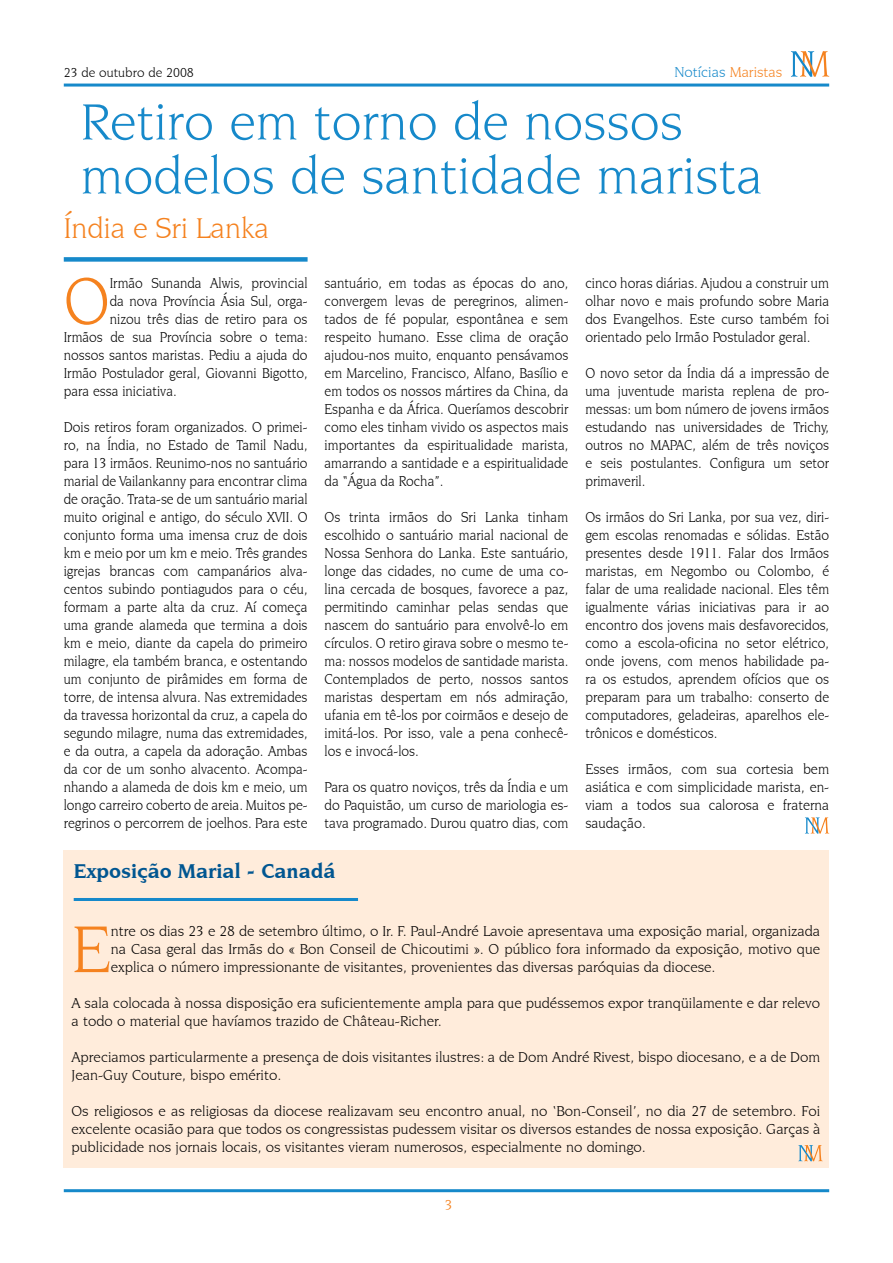
<style>
.page{position:relative;width:893px;height:1263px;background:#fff}
.page>*{position:absolute;margin:0;border:0;box-sizing:border-box;transform-origin:0 0}
.t1{font:70.05px "Novarese IT Cby BT";color:#f5821f}
.t2{font:70.05px "Novarese IT Cby BT";color:#f5821f;scale:.92 1}
.t3{font:54px/54px "Novarese IT Cby BT";color:#1689ca}
.t4{font:30px "Novarese IT Cby BT";color:#f5821f}
.t5{font:700 21px "Novarese IT Cby BT";color:#005691}
.t6{font:15px/18px "Novarese IT Cby BT";color:#000;text-align:justify;scale:.92 1}
.t7{font:15px/18px "Novarese IT Cby BT";color:#000;text-align:justify}
.t8{font:15px/18px "Novarese IT Cby BT";color:#000;text-align:justify;scale:.93 1}
.t9{font:15px/18px "Novarese IT Cby BT";color:#000;text-align:justify;scale:.95 1}
.t10{font:15px "Novarese IT Cby BT";color:#1689ca}
.t11{font:13.5px "Novarese IT Cby BT";color:#000}
.s1{color:#f5821f}
</style>
<div class="page">
<hr style="left:64px;top:1189px;width:765px;height:3px;background:#1689ca">
<div style="left:64px;top:257px;width:244px;height:5px;background:#1689ca"></div>
<hr style="left:64px;top:84px;width:765px;height:3px;background:#1689ca">
<svg style="left:791px;top:51px;width:38px;height:26px"></svg>
<div style="left:64px;top:851px;width:765px;height:317px;background:#ffecdb"></div>
<hr style="left:74px;top:898px;width:284px;height:3px;background:#1689ca">
<svg style="left:798px;top:1145px;width:25px;height:16px"></svg>
<svg style="left:805px;top:817px;width:24px;height:17px"></svg>
<p class="t11" style="left:64px;top:64px;width:132px">23 de outubro de 2008</p>
<p class="t10" style="left:674px;top:63px;width:110px">Notícias <span class="s1">Maristas</span></p>
<h2 class="t3" style="left:81px;top:94px;width:683px">Retiro em torno de nossos modelos de santidade marista</h2>
<h3 class="t4" style="left:64px;top:210px;width:207px">Índia e Sri Lanka</h3>
<h1 class="t2" style="left:64px;top:260px;width:51px">O</h1>
<p class="t6" style="left:110px;top:274px;width:217px">Irmão Sunanda Alwis, provincial</p>
<p class="t6" style="left:110px;top:292px;width:217px">da nova Província Ásia Sul, orga-</p>
<p class="t6" style="left:110px;top:310px;width:216px">nizou três dias de retiro para os</p>
<p class="t6" style="left:64px;top:328px;width:266px">Irmãos de sua Província sobre o tema:</p>
<p class="t6" style="left:64px;top:346px;width:266px">nossos santos maristas. Pediu a ajuda do</p>
<p class="t6" style="left:64px;top:364px;width:266px">Irmão Postulador geral, Giovanni Bigotto,</p>
<p class="t6" style="left:64px;top:382px;width:124px">para essa iniciativa.</p>
<p class="t6" style="left:64px;top:418px;width:266px">Dois retiros foram organizados. O primei&shy;ro, na Índia, no Estado de Tamil Nadu, para 13 irmãos. Reunimo-nos no santuário marial de Vailankanny para encontrar clima de oração. Trata-se de um santuário marial muito original e antigo, do século XVII. O conjunto forma uma imensa cruz de dois km e meio por um km e meio. Três grandes igrejas brancas com campanários alva&shy;centos subindo pontiagudos para o céu, formam a parte alta da cruz. Aí começa uma grande alameda que termina a dois km e meio, diante da capela do primeiro milagre, ela também branca, e ostentando um conjunto de pirâmides em forma de torre, de intensa alvura. Nas extremidades da travessa horizontal da cruz, a capela do segundo milagre, numa das extremidades, e da outra, a capela da adoração. Ambas da cor de um sonho alvacento. Acompa&shy;nhando a alameda de dois km e meio, um longo carreiro coberto de areia. Muitos pe&shy;regrinos o percorrem de joelhos. Para este</p>
<p class="t6" style="left:325px;top:274px;width:267px">santuário, em todas as épocas do ano, convergem levas de peregrinos, alimen&shy;tados de fé popular, espontânea e sem respeito humano. Esse clima de oração ajudou-nos muito, enquanto pensávamos em Marcelino, Francisco, Alfano, Basílio e em todos os nossos mártires da China, da Espanha e da África. Queríamos descobrir como eles tinham vivido os aspectos mais importantes da espiritualidade marista, amarrando a santidade e a espiritualidade da “Água da Rocha”.</p>
<p class="t6" style="left:325px;top:508px;width:266px">Os trinta irmãos do Sri Lanka tinham escolhido o santuário marial nacional de Nossa Senhora do Lanka. Este santuário, longe das cidades, no cume de uma co&shy;lina cercada de bosques, favorece a paz, permitindo caminhar pelas sendas que nascem do santuário para envolvê-lo em círculos. O retiro girava sobre o mesmo te&shy;ma: nossos modelos de santidade marista.<br>Contemplados de perto, nossos santos maristas despertam em nós admiração, ufania em tê-los por coirmãos e desejo de imitá-los. Por isso, vale a pena conhecê&shy;los e invocá-los.</p>
<p class="t8" style="left:325px;top:778px;width:264px">Para os quatro noviços, três da Índia e um do Paquistão, um curso de mariologia es&shy;tava programado. Durou quatro dias, com</p>
<h3 class="t5" style="left:74px;top:858px;width:263px">Exposição Marial - Canadá</h3>
<p class="t8" style="left:585px;top:274px;width:264px">cinco horas diárias. Ajudou a construir um olhar novo e mais profundo sobre Maria dos Evangelhos. Este curso também foi orientado pelo Irmão Postulador geral.</p>
<p class="t6" style="left:585px;top:364px;width:266px">O novo setor da Índia dá a impressão de uma juventude marista replena de pro&shy;messas: um bom número de jovens irmãos estudando nas universidades de Trichy, outros no MAPAC, além de três noviços e seis postulantes. Configura um setor primaveril.</p>
<p class="t6" style="left:585px;top:508px;width:266px">Os irmãos do Sri Lanka, por sua vez, diri&shy;gem escolas renomadas e sólidas. Estão presentes desde 1911. Falar dos Irmãos maristas, em Negombo ou Colombo, é falar de uma realidade nacional. Eles têm igualmente várias iniciativas para ir ao encontro dos jovens mais desfavorecidos, como a escola-oficina no setor elétrico, onde jovens, com menos habilidade pa&shy;ra os estudos, aprendem ofícios que os preparam para um trabalho: conserto de computadores, geladeiras, aparelhos ele&shy;trônicos e domésticos.</p>
<p class="t9" style="left:585px;top:760px;width:258px">Esses irmãos, com sua cortesia bem asiática e com simplicidade marista, en&shy;viam a todos sua calorosa e fraterna saudação.</p>
<h1 class="t1" style="left:72px;top:908px;width:41px">E</h1>
<p class="t7" style="left:111px;top:922px;width:711px">ntre os dias 23 e 28 de setembro último, o Ir. F. Paul-André Lavoie apresentava uma exposição marial, organizada na Casa geral das Irmãs do « Bon Conseil de Chicoutimi ». O público fora informado da exposição, motivo que explica o número impressionante de visitantes, provenientes das diversas paróquias da diocese.</p>
<p class="t7" style="left:72px;top:994px;width:750px">A sala colocada à nossa disposição era suficientemente ampla para que pudéssemos expor tranqüilamente e dar relevo a todo o material que havíamos trazido de Château-Richer.</p>
<p class="t7" style="left:72px;top:1048px;width:750px">Apreciamos particularmente a presença de dois visitantes ilustres: a de Dom André Rivest, bispo diocesano, e a de Dom<br>Jean-Guy Couture, bispo emérito.</p>
<p class="t7" style="left:72px;top:1102px;width:750px">Os religiosos e as religiosas da diocese realizavam seu encontro anual, no ‘Bon-Conseil’, no dia 27 de setembro. Foi excelente ocasião para que todos os congressistas pudessem visitar os diversos estandes de nossa exposição. Garças à publicidade nos jornais locais, os visitantes vieram numerosos, especialmente no domingo.</p>
</div>
